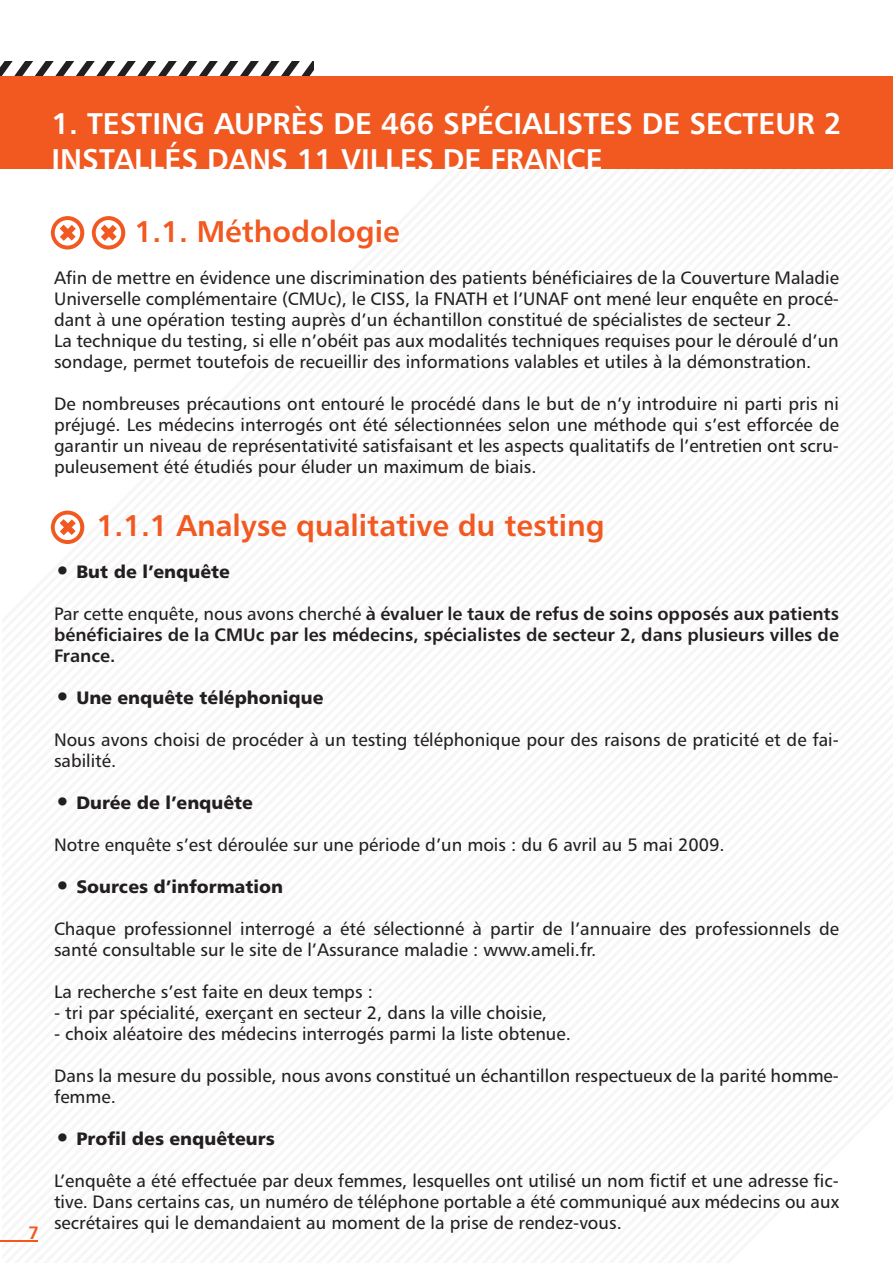
<style>
.page{position:relative;width:893px;height:1263px;background:#fff}
.page>*{position:absolute;margin:0;border:0;box-sizing:border-box;transform-origin:0 0}
.t1{font:30px/36px "Humanist 777 BT Bold B";color:#fff}
.t2{font:30px "Humanist 777 BT Bold B";color:#f15921}
.t3{font:18px/21px "Humanist 777 BT Roman B";color:#231f20}
.t4{font:18px/21px "Humanist 777 BT Bold B";color:#231f20;text-align:justify}
.t5{font:18px "Humanist 777 BT Black B";color:#231f20}
.t6{font:18px "Humanist 777 BT Bold B";color:#f15921}
.s1{font-size:28.5px}
.s2{font-family:"Humanist 777 BT Roman B"}
</style>
<div class="page">
<svg style="left:51px;top:216px;width:33px;height:33px"></svg>
<svg style="left:92px;top:216px;width:33px;height:33px"></svg>
<svg style="left:51px;top:511px;width:33px;height:33px"></svg>
<div style="left:0;top:76px;width:893px;height:93px;background:#f15921"></div>
<svg style="left:0;top:62px;width:313px;height:14px"></svg>
<hr style="left:0;top:1240px;width:38px;height:1px;background:#f15921">
<h1 class="t1" style="left:51px;top:105px;width:792px">1. TESTING AUPRÈS DE 466 SPÉCIALISTES DE SECTEUR 2<br>INSTALLÉS DANS 11 VILLES DE FRANCE</h1>
<p class="t6" style="left:29px;top:1222px;width:12px">7</p>
<h1 class="t2" style="left:135px;top:213px;width:266px">1.1. Méthodologie</h1>
<p class="t3" style="left:54px;top:267px;width:786px">Afin de mettre en évidence une discrimination des patients bénéficiaires de la Couverture Maladie Universelle complémentaire (CMUc), le CISS, la FNATH et l’UNAF ont mené leur enquête en procé&shy;dant à une opération testing auprès d’un échantillon constitué de spécialistes de secteur 2.<br>La technique du testing, si elle n’obéit pas aux modalités techniques requises pour le déroulé d’un sondage, permet toutefois de recueillir des informations valables et utiles à la démonstration.</p>
<p class="t3" style="left:54px;top:393px;width:786px;text-align:justify">De nombreuses précautions ont entouré le procédé dans le but de n’y introduire ni parti pris ni préjugé. Les médecins interrogés ont été sélectionnées selon une méthode qui s’est efforcée de garantir un niveau de représentativité satisfaisant et les aspects qualitatifs de l’entretien ont scru&shy;puleusement été étudiés pour éluder un maximum de biais.</p>
<h1 class="t2" style="left:97px;top:507px;width:509px">1.1.1 Analyse qualitative du testing</h1>
<p class="t5" style="left:54px;top:560px;width:178px"><span class="s1">•</span> But de l’enquête</p>
<p class="t4" style="left:54px;top:603px;width:786px"><span class="s2">Par cette enquête, nous avons cherché</span> à évaluer le taux de refus de soins opposés aux patients bénéficiaires de la CMUc par les médecins, spécialistes de secteur 2, dans plusieurs villes de France.</p>
<p class="t5" style="left:54px;top:686px;width:271px"><span class="s1">•</span> Une enquête téléphonique</p>
<p class="t3" style="left:54px;top:729px;width:786px">Nous avons choisi de procéder à un testing téléphonique pour des raisons de praticité et de fai&shy;sabilité.</p>
<p class="t5" style="left:54px;top:791px;width:201px"><span class="s1">•</span> Durée de l’enquête</p>
<p class="t3" style="left:54px;top:834px;width:672px">Notre enquête s’est déroulée sur une période d’un mois : du 6 avril au 5 mai 2009.</p>
<p class="t5" style="left:54px;top:875px;width:231px"><span class="s1">•</span> Sources d’information</p>
<p class="t3" style="left:54px;top:918px;width:786px">Chaque professionnel interrogé a été sélectionné à partir de l’annuaire des professionnels de santé consultable sur le site de l’Assurance maladie : www.ameli.fr.</p>
<p class="t3" style="left:54px;top:981px;width:320px">La recherche s’est faite en deux temps :</p>
<p class="t3" style="left:54px;top:1002px;width:495px">- tri par spécialité, exerçant en secteur 2, dans la ville choisie,</p>
<p class="t3" style="left:54px;top:1023px;width:518px">- choix aléatoire des médecins interrogés parmi la liste obtenue.</p>
<p class="t3" style="left:54px;top:1065px;width:786px">Dans la mesure du possible, nous avons constitué un échantillon respectueux de la parité homme&shy;femme.</p>
<p class="t5" style="left:54px;top:1127px;width:222px"><span class="s1">•</span> Profil des enquêteurs</p>
<p class="t3" style="left:54px;top:1170px;width:786px;text-align:justify">L’enquête a été effectuée par deux femmes, lesquelles ont utilisé un nom fictif et une adresse fic&shy;tive. Dans certains cas, un numéro de téléphone portable a été communiqué aux médecins ou aux secrétaires qui le demandaient au moment de la prise de rendez-vous.</p>
</div>
